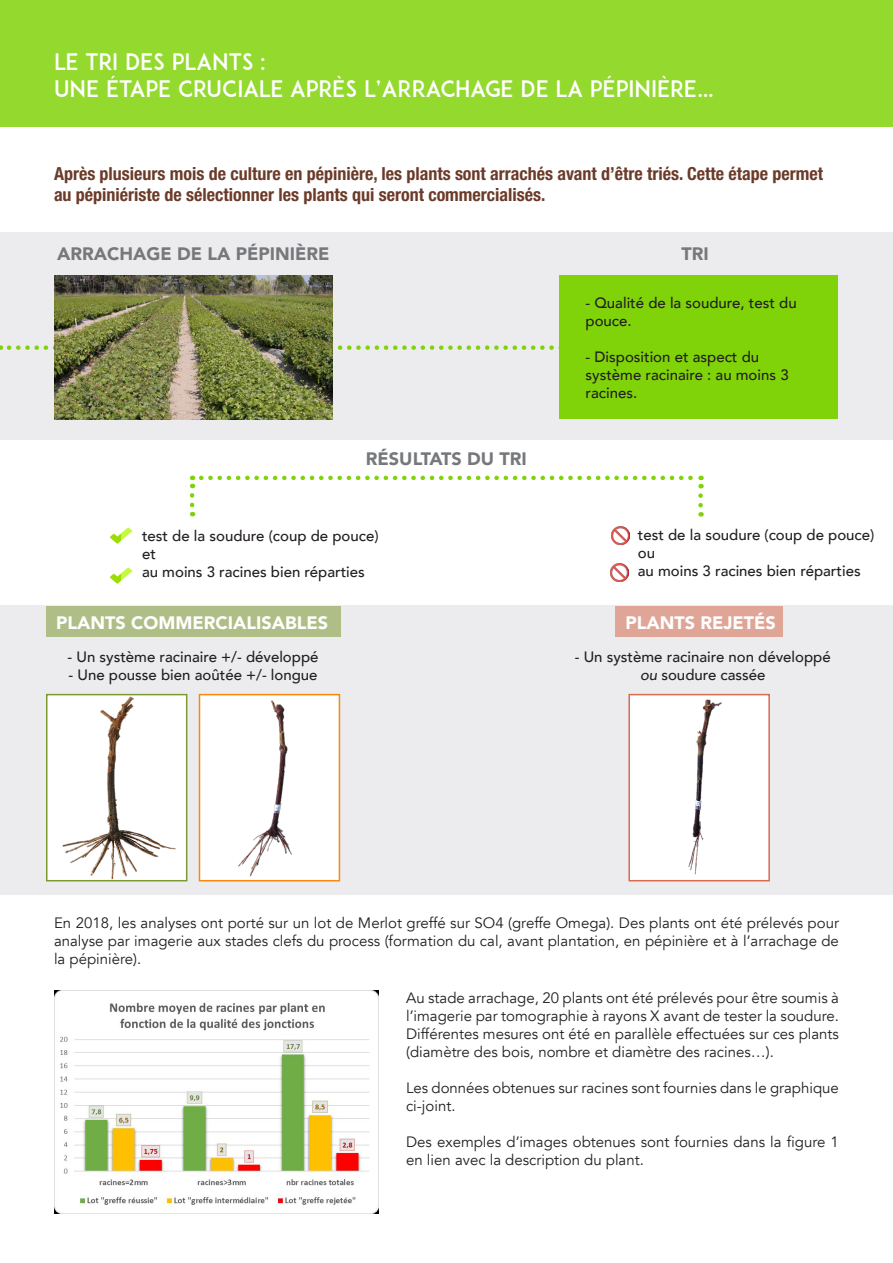
<style>
.page{position:relative;width:893px;height:1263px;background:#fff}
.page>*{position:absolute;margin:0;border:0;box-sizing:border-box;transform-origin:0 0}
.t1{font:22.5px "ADAM.CGPRO";color:#fff}
.t2{font:700 condensed 18px/21.6px "Helvetica Neue";color:#6b3b2a}
.t3{font:900 18px "Avenir";color:#76787b}
.t4{font:900 18px "Avenir";color:#fff}
.t5{font:15px/18px "Avenir";color:#231f20;text-align:justify}
.t6{font:500 15px/18px "Avenir";color:#231f20}
.s1{font-style:italic}
</style>
<div class="page">
<div style="left:0;top:606px;width:893px;height:289px;background:#ececee"></div>
<div style="left:0;top:232px;width:893px;height:208px;background:#ececee"></div>
<div style="left:46px;top:606px;width:294px;height:31px;background:#afbe86"></div>
<div style="left:615px;top:606px;width:168px;height:31px;background:#dfa597"></div>
<svg style="left:9px;top:345px;width:550px;height:5px"></svg>
<svg style="left:698px;top:496px;width:5px;height:21px"></svg>
<svg style="left:190px;top:495px;width:4px;height:21px"></svg>
<svg style="left:201px;top:476px;width:501px;height:12px"></svg>
<div style="left:0;top:0;width:893px;height:126px;background:#93d92e"></div>
<img style="left:54px;top:275px;width:279px;height:145px">
<div style="left:47px;top:695px;width:140px;height:186px;background:#fff"></div>
<img style="left:62px;top:697px;width:114px;height:181px">
<div style="left:46px;top:694px;width:141px;height:187px;border:2px solid #7d9932"></div>
<div style="left:199px;top:695px;width:140px;height:186px;background:#fff"></div>
<img style="left:238px;top:700px;width:54px;height:177px">
<div style="left:199px;top:694px;width:141px;height:187px;border:2px solid #f9880d"></div>
<div style="left:629px;top:695px;width:140px;height:186px;background:#fff"></div>
<img style="left:688px;top:699px;width:34px;height:176px">
<div style="left:628px;top:694px;width:142px;height:187px;border:2px solid #d66c50"></div>
<div style="left:559px;top:275px;width:279px;height:144px;background:#80d309"></div>
<img style="left:54px;top:991px;width:324px;height:222px">
<img style="left:111px;top:567px;width:21px;height:17px">
<img style="left:611px;top:563px;width:18px;height:18px">
<img style="left:111px;top:527px;width:21px;height:17px">
<img style="left:611px;top:526px;width:18px;height:18px">
<p class="t1" style="left:54px;top:48px;width:213px">LE TRI DES PLANTS :</p>
<p class="t1" style="left:54px;top:75px;width:662px">UNE ÉTAPE CRUCIALE APRÈS L’ARRACHAGE DE LA PÉPINIÈRE…</p>
<p class="t2" style="left:54px;top:162px;width:771px">Après plusieurs mois de culture en pépinière, les plants sont arrachés avant d’être triés. Cette étape permet au pépiniériste de sélectionner les plants qui seront commercialisés.</p>
<p class="t3" style="left:57px;top:239px;width:274px">ARRACHAGE DE LA PÉPINIÈRE</p>
<p class="t3" style="left:682px;top:239px;width:29px">TRI</p>
<p class="t3" style="left:366px;top:443px;width:162px">RÉSULTATS DU TRI</p>
<p class="t6" style="left:142px;top:526px;width:238px">test de la soudure (coup de pouce)</p>
<p class="t6" style="left:142px;top:544px;width:15px">et</p>
<p class="t6" style="left:142px;top:562px;width:224px">au moins 3 racines bien réparties</p>
<p class="t6" style="left:585px;top:293px;width:213px">- Qualité de la soudure, test du pouce.</p>
<p class="t6" style="left:585px;top:347px;width:205px">- Disposition et aspect du système racinaire : au moins 3 racines.</p>
<p class="t6" style="left:638px;top:525px;width:238px">test de la soudure (coup de pouce)</p>
<p class="t6" style="left:638px;top:543px;width:19px">ou</p>
<p class="t6" style="left:638px;top:561px;width:224px">au moins 3 racines bien réparties</p>
<p class="t4" style="left:56px;top:607px;width:273px">PLANTS COMMERCIALISABLES</p>
<p class="t4" style="left:625px;top:607px;width:152px">PLANTS REJETÉS</p>
<p class="t6" style="left:68px;top:647px;width:252px">- Un système racinaire +/- développé</p>
<p class="t6" style="left:69px;top:665px;width:251px">- Une pousse bien aoûtée +/- longue</p>
<p class="t6" style="left:575px;top:647px;width:257px">- Un système racinaire non développé</p>
<p class="t6" style="left:640px;top:665px;width:127px"><span class="s1">ou</span> soudure cassée</p>
<p class="t5" style="left:54px;top:914px;width:786px">En 2018, les analyses ont porté sur un lot de Merlot greffé sur SO4 (greffe Omega). Des plants ont été prélevés pour analyse par imagerie aux stades clefs du process (formation du cal, avant plantation, en pépinière et à l’arrachage de la pépinière).</p>
<p class="t5" style="left:406px;top:989px;width:434px">Au stade arrachage, 20 plants ont été prélevés pour être soumis à l’imagerie par tomographie à rayons X avant de tester la soudure.<br>Différentes mesures ont été en parallèle effectuées sur ces plants (diamètre des bois, nombre et diamètre des racines…).</p>
<p class="t5" style="left:406px;top:1079px;width:434px">Les données obtenues sur racines sont fournies dans le graphique ci-joint.</p>
<p class="t5" style="left:406px;top:1133px;width:434px">Des exemples d’images obtenues sont fournies dans la figure 1 en lien avec la description du plant.</p>
</div>
